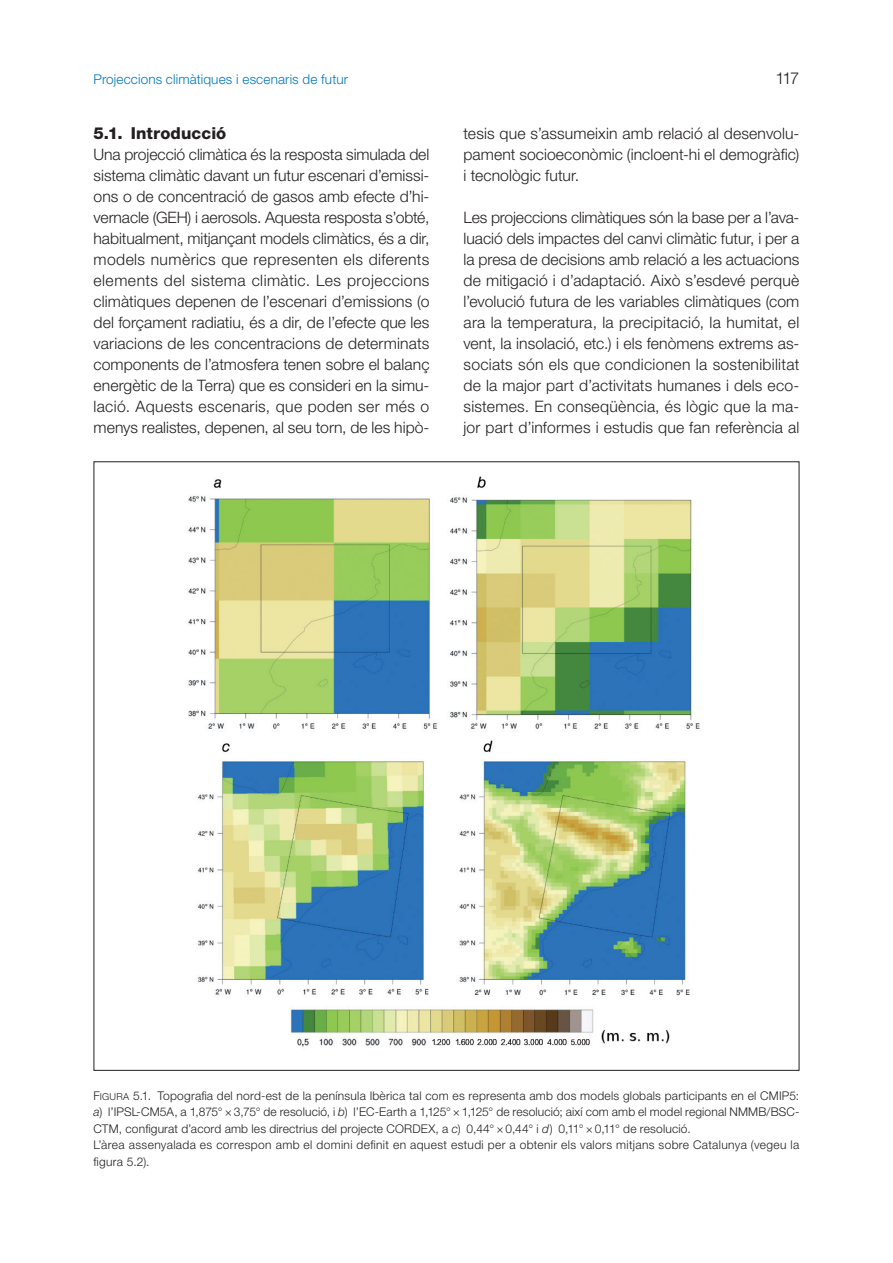
<style>
.page{position:relative;width:893px;height:1263px;background:#fff}
.page>*{position:absolute;margin:0;border:0;box-sizing:border-box;transform-origin:0 0}
.subtitol_1_X{font:800 16.5px "Helvetica Neue LT Std";letter-spacing:.005em;color:#231f20}
.foli_dret{font:300 16.5px "Helvetica Neue LT Std";color:#231f20}
.text_base_00{font:300 15.75px/21px "Helvetica Neue LT Std";letter-spacing:.005em;color:#231f20;text-align:justify}
.text_base_01{font:300 15.75px/21px "Helvetica Neue LT Std";letter-spacing:.015em;color:#231f20;text-align:justify}
.t1{font:300 13.5px "Helvetica Neue LT Std";letter-spacing:.01em;color:#0078c0}
.peu_Taula{font:300 12px/16.5px "Helvetica Neue LT Std";letter-spacing:.025em;color:#231f20;text-align:justify}
.s1{font-family:"Helvetica Neue LT Std Lt SC800";font-weight:400}
.s2{font-family:"Helvetica Neue LT Std Lt SC800";font-weight:400;font-size:9.6px}
.s3{font-style:italic}
</style>
<div class="page">
<img style="left:188px;top:476px;width:512px;height:571px">
<p class="t1" style="left:94px;top:71px;width:256px">Projeccions climàtiques i escenaris de futur</p>
<p class="foli_dret" style="left:775px;top:68px;width:26px">117</p>
<p class="subtitol_1_X" style="left:94px;top:124px;width:134px">5.1. Introducció</p>
<p class="text_base_00" style="left:94px;top:144px;width:337px">Una projecció climàtica és la resposta simulada del sistema climàtic davant un futur escenari d’emissi&shy;ons o de concentració de gasos amb efecte d’hi&shy;vernacle (GEH) i aerosols. Aquesta resposta s’obté, habitualment, mitjançant models climàtics, és a dir, models numèrics que representen els diferents elements del sistema climàtic. Les projeccions climàtiques depenen de l’escenari d’emissions (o del forçament radiatiu, és a dir, de l’efecte que les variacions de les concentracions de determinats components de l’atmosfera tenen sobre el balanç energètic de la Terra) que es consideri en la simu&shy;lació. Aquests escenaris, que poden ser més o menys realistes, depenen, al seu torn, de les hipò-</p>
<p class="text_base_00" style="left:463px;top:122px;width:337px">tesis que s’assumeixin amb relació al desenvolu&shy;pament socioeconòmic (incloent-hi el demogràfic) i tecnològic futur.</p>
<p class="text_base_01" style="left:463px;top:206px;width:337px">Les projeccions climàtiques són la base per a l’ava&shy;luació dels impactes del canvi climàtic futur, i per a la presa de decisions amb relació a les actuacions de mitigació i d’adaptació. Això s’esdevé perquè l’evolució futura de les variables climàtiques (com ara la temperatura, la precipitació, la humitat, el vent, la insolació, etc.) i els fenòmens extrems as&shy;sociats són els que condicionen la sostenibilitat de la major part d’activitats humanes i dels eco&shy;sistemes. En conseqüència, és lògic que la ma&shy;jor part d’informes i estudis que fan referència al</p>
<p class="peu_Taula" style="left:94px;top:1087px;width:707px"><span class="s1">F</span><span class="s2">IGURA</span> 5.1. Topografia del nord-est de la península Ibèrica tal com es representa amb dos models globals participants en el CMIP5: <span class="s3">a</span>) l’IPSL-CM5A, a 1,875° × 3,75° de resolució, i <span class="s3">b</span>) l’EC-Earth a 1,125° × 1,125° de resolució; així com amb el model regional NMMB/BSC-CTM, configurat d’acord amb les directrius del projecte CORDEX, a <span class="s3">c</span>) 0,44° × 0,44° i <span class="s3">d</span>) 0,11° × 0,11° de resolució.</p>
<p class="peu_Taula" style="left:94px;top:1137px;width:707px">L’àrea assenyalada es correspon amb el domini definit en aquest estudi per a obtenir els valors mitjans sobre Catalunya (vegeu la figura 5.2).</p>
</div>
